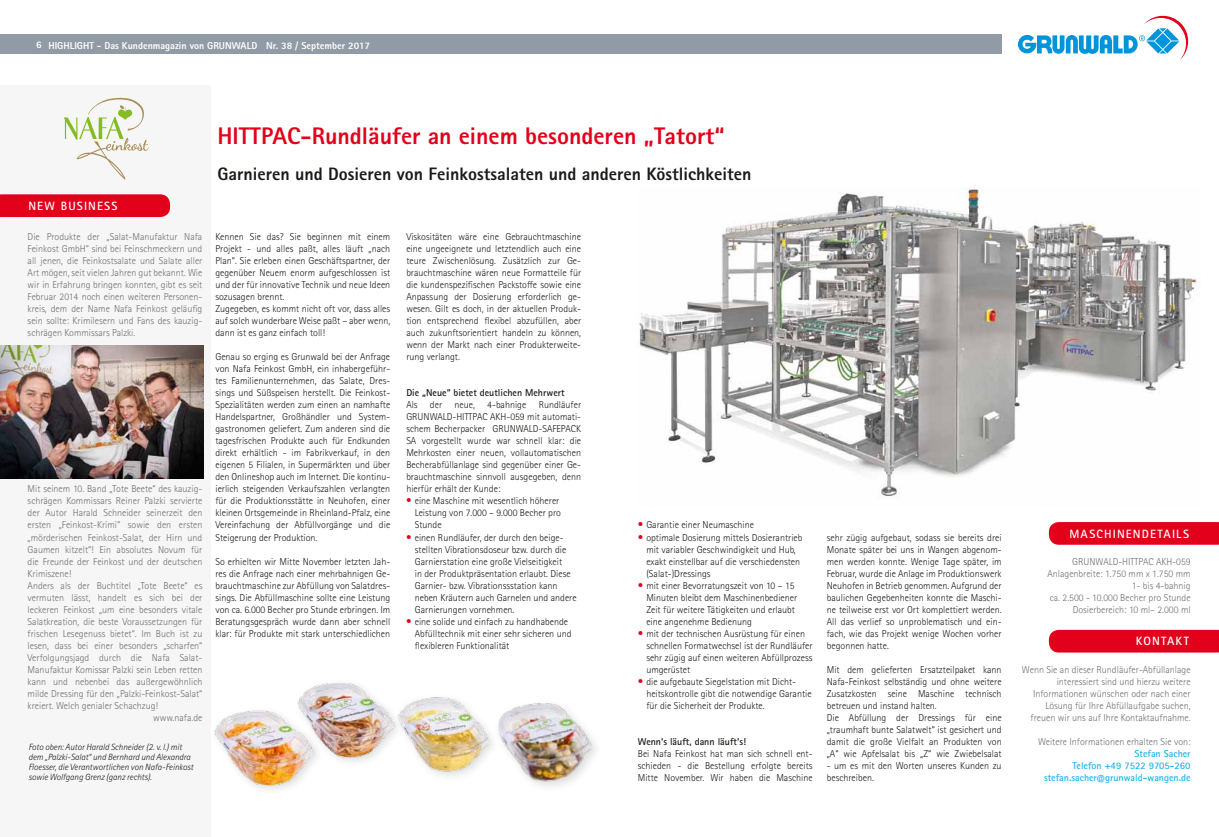
<style>
.page{position:relative;width:1219px;height:837px;background:#fff}
.page>*{position:absolute;margin:0;border:0;box-sizing:border-box;transform-origin:0 0}
.t1{font:800 24px "Rotis Sans Serif Pro";color:#e3001b}
.t2{font:800 18px "Rotis Sans Serif Pro";color:#1a1a18}
.t3{font:700 12px "Rotis Sans Serif Pro";letter-spacing:.095em;color:#fff}
.t4{font:300 10px/12px "Rotis Sans Serif Pro";color:#1a1a18}
.t5{font:300 10px/12px "Rotis Sans Serif Pro";color:#6f6f6e;text-align:right}
.t6{font:700 10px/12px "Rotis Sans Serif Pro";color:#24b3e8;text-align:right}
.t7{font:800 10px "Rotis Sans Serif Pro";color:#fff}
.t8{font:700 10px "Rotis Sans Serif Pro";color:#1a1a18}
.t9{font:italic 300 9px/10px "Rotis Sans Serif Pro";color:#1a1a18}
.s1{font-weight:400;font-size:11px;color:#e3001b}
</style>
<div class="page">
<svg style="left:1018px;top:15px;width:171px;height:45px"></svg>
<div style="left:0;top:34px;width:1002px;height:20px;background:#909ba5"></div>
<div style="left:0;top:85px;width:211px;height:751px;background:#f6f6f6"></div>
<svg style="left:64px;top:97px;width:85px;height:83px"></svg>
<div style="left:1049px;top:629px;width:170px;height:23px;background:#e3001b"></div>
<div style="left:1049px;top:522px;width:170px;height:22px;background:#e3001b"></div>
<img style="left:639px;top:187px;width:561px;height:309px">
<img style="left:0;top:345px;width:203px;height:133px">
<img style="left:405px;top:697px;width:88px;height:79px">
<div style="left:293px;top:677px;width:112px;height:91px;background:#1a1a18;opacity:.15"></div>
<img style="left:293px;top:677px;width:105px;height:91px">
<div style="left:0;top:194px;width:170px;height:23px;background:#e3001b"></div>
<div style="left:210px;top:705px;width:115px;height:91px;background:#1a1a18;opacity:.15"></div>
<img style="left:210px;top:689px;width:109px;height:102px">
<img style="left:499px;top:703px;width:92px;height:83px">
<p class="t7" style="left:48px;top:39px;width:323px">HIGHLIGHT - Das Kundenmagazin von GRUNWALD Nr. 38 / September 2017</p>
<p class="t7" style="left:36px;top:38px;width:7px">6</p>
<p class="t3" style="left:28px;top:198px;width:91px">NEW BUSINESS</p>
<p class="t5" style="left:28px;top:231px;width:176px;text-align:justify">Die Produkte der „Salat-Manufaktur Nafa Feinkost GmbH“ sind bei Feinschmeckern und all jenen, die Feinkostsalate und Salate aller Art mögen, seit vielen Jahren gut bekannt. Wie wir in Erfahrung bringen konnten, gibt es seit Februar 2014 noch einen weiteren Personen&shy;kreis, dem der Name Nafa Feinkost geläufig sein sollte: Krimilesern und Fans des kauzig&shy;schrägen Kommissars Palzki.</p>
<p class="t5" style="left:28px;top:483px;width:176px">Mit seinem 10. Band „Tote Beete“ des kauzig-</p>
<p class="t5" style="left:28px;top:495px;width:176px">schrägen Kommissars Reiner Palzki servierte</p>
<p class="t5" style="left:28px;top:507px;width:176px">der Autor Harald Schneider seinerzeit den</p>
<p class="t5" style="left:28px;top:519px;width:176px">ersten „Feinkost-Krimi“ sowie den ersten</p>
<p class="t5" style="left:28px;top:531px;width:176px">„mörderischen Feinkost-Salat, der Hirn und</p>
<p class="t5" style="left:28px;top:543px;width:176px">Gaumen kitzelt“! Ein absolutes Novum für</p>
<p class="t5" style="left:28px;top:555px;width:176px">die Freunde der Feinkost und der deutschen</p>
<p class="t5" style="left:28px;top:567px;width:45px">Krimiszene!</p>
<p class="t5" style="left:28px;top:579px;width:176px">Anders als der Buchtitel „Tote Beete“ es</p>
<p class="t5" style="left:28px;top:591px;width:176px">vermuten lässt, handelt es sich bei der</p>
<p class="t5" style="left:28px;top:603px;width:176px">leckeren Feinkost „um eine besonders vitale</p>
<p class="t5" style="left:28px;top:615px;width:176px">Salatkreation, die beste Voraussetzungen für</p>
<p class="t5" style="left:28px;top:627px;width:176px">frischen Lesegenuss bietet“. Im Buch ist zu</p>
<p class="t5" style="left:28px;top:639px;width:176px">lesen, dass bei einer besonders „scharfen“</p>
<p class="t5" style="left:28px;top:651px;width:176px">Verfolgungsjagd durch die Nafa Salat-</p>
<p class="t5" style="left:28px;top:663px;width:176px">Manufaktur Komissar Palzki sein Leben retten</p>
<p class="t5" style="left:28px;top:675px;width:176px">kann und nebenbei das außergewöhnlich</p>
<p class="t5" style="left:28px;top:687px;width:176px">milde Dressing für den „Palzki-Feinkost-Salat“</p>
<p class="t5" style="left:28px;top:699px;width:132px">kreiert. Welch genialer Schachzug!</p>
<p class="t5" style="left:153px;top:711px;width:51px">www.nafa.de</p>
<p class="t9" style="left:28px;top:742px;width:167px">Foto oben: Autor Harald Schneider (2. v. l.) mit dem „Palzki-Salat“ und Bernhard und Alexandra Floesser, die Verantwortlichen von Nafa-Feinkost sowie Wolfgang Grenz (ganz rechts).</p>
<h1 class="t1" style="left:217px;top:121px;width:509px">HITTPAC-Rundläufer an einem besonderen „Tatort“</h1>
<h2 class="t2" style="left:217px;top:162px;width:535px">Garnieren und Dosieren von Feinkostsalaten und anderen Köstlichkeiten</h2>
<p class="t4" style="left:215px;top:231px;width:176px">Kennen Sie das? Sie beginnen mit einem Projekt - und alles paßt, alles läuft „nach Plan“. Sie erleben einen Geschäftspartner, der gegenüber Neuem enorm aufgeschlossen ist und der für innovative Technik und neue Ideen sozusagen brennt.<br>Zugegeben, es kommt nicht oft vor, dass alles auf solch wunderbare Weise paßt – aber wenn, dann ist es ganz einfach toll!</p>
<p class="t4" style="left:215px;top:351px;width:176px;text-align:justify">Genau so erging es Grunwald bei der Anfrage von Nafa Feinkost GmbH, ein inhabergeführ&shy;tes Familienunternehmen, das Salate, Dres&shy;sings und Süßspeisen herstellt. Die Feinkost-Spezialitäten werden zum einen an namhafte Handelspartner, Großhändler und System&shy;gastronomen geliefert. Zum anderen sind die tagesfrischen Produkte auch für Endkunden direkt erhältlich - im Fabrikverkauf, in den eigenen 5 Filialen, in Supermärkten und über den Onlineshop auch im Internet. Die kontinu&shy;ierlich steigenden Verkaufszahlen verlangten für die Produktionsstätte in Neuhofen, einer kleinen Ortsgemeinde in Rheinland-Pfalz, eine Vereinfachung der Abfüllvorgänge und die Steigerung der Produktion.</p>
<p class="t4" style="left:215px;top:555px;width:176px;text-align:justify">So erhielten wir Mitte November letzten Jah&shy;res die Anfrage nach einer mehrbahnigen Ge&shy;brauchtmaschine zur Abfüllung von Salatdres&shy;sings. Die Abfüllmaschine sollte eine Leistung von ca. 6.000 Becher pro Stunde erbringen. Im Beratungsgespräch wurde dann aber schnell klar: für Produkte mit stark unterschiedlichen</p>
<p class="t4" style="left:406px;top:231px;width:176px;text-align:justify">Viskositäten wäre eine Gebrauchtmaschine eine ungeeignete und letztendlich auch eine teure Zwischenlösung. Zusätzlich zur Ge&shy;brauchtmaschine wären neue Formatteile für die kundenspezifischen Packstoffe sowie eine Anpassung der Dosierung erforderlich ge&shy;wesen. Gilt es doch, in der aktuellen Produk&shy;tion entsprechend flexibel abzufüllen, aber auch zukunftsorientiert handeln zu können, wenn der Markt nach einer Produkterweite&shy;rung verlangt.</p>
<p class="t8" style="left:406px;top:386px;width:160px">Die „Neue“ bietet deutlichen Mehrwert</p>
<p class="t4" style="left:406px;top:399px;width:176px;text-align:justify">Als der neue, 4-bahnige Rundläufer GRUNWALD-HITTPAC AKH-059 mit automati&shy;schem Becherpacker GRUNWALD-SAFEPACK SA vorgestellt wurde war schnell klar: die Mehrkosten einer neuen, vollautomatischen Becherabfüllanlage sind gegenüber einer Ge&shy;brauchtmaschine sinnvoll ausgegeben, denn hierfür erhält der Kunde:</p>
<p class="t4" style="left:415px;top:495px;width:148px;text-indent:-9px"><span class="s1">•</span> eine Maschine mit wesentlich höherer<br>Leistung von 7.000 – 9.000 Becher pro<br>Stunde</p>
<p class="t4" style="left:415px;top:531px;width:163px;text-indent:-9px"><span class="s1">•</span> einen Rundläufer, der durch den beige&shy;stellten Vibrationsdoseur bzw. durch die Garnierstation eine große Vielseitigkeit<br>in der Produktpräsentation erlaubt. Diese Garnier- bzw. Vibrationssstation kann neben Kräutern auch Garnelen und andere Garnierungen vornehmen.</p>
<p class="t4" style="left:415px;top:615px;width:158px;text-indent:-9px"><span class="s1">•</span> eine solide und einfach zu handhabende<br>Abfülltechnik mit einer sehr sicheren und flexibleren Funktionalität</p>
<p class="t4" style="left:638px;top:519px;width:118px"><span class="s1">•</span> Garantie einer Neumaschine</p>
<p class="t4" style="left:646px;top:531px;width:158px;text-indent:-9px"><span class="s1">•</span> optimale Dosierung mittels Dosierantrieb mit variabler Geschwindigkeit und Hub, exakt einstellbar auf die verschiedensten (Salat-)Dressings</p>
<p class="t4" style="left:646px;top:579px;width:152px;text-indent:-9px"><span class="s1">•</span> mit einer Bevorratungszeit von 10 – 15<br>Minuten bleibt dem Maschinenbediener Zeit für weitere Tätigkeiten und erlaubt eine angenehme Bedienung</p>
<p class="t4" style="left:646px;top:627px;width:168px;text-indent:-9px"><span class="s1">•</span> mit der technischen Ausrüstung für einen schnellen Formatwechsel ist der Rundläufer sehr zügig auf einen weiteren Abfüllprozess umgerüstet</p>
<p class="t4" style="left:646px;top:675px;width:167px;text-indent:-9px"><span class="s1">•</span> die aufgebaute Siegelstation mit Dicht&shy;heitskontrolle gibt die notwendige Garantie für die Sicherheit der Produkte.</p>
<p class="t8" style="left:638px;top:734px;width:110px">Wenn‘s läuft, dann läuft‘s!</p>
<p class="t4" style="left:638px;top:747px;width:176px;text-align:justify">Bei Nafa Feinkost hat man sich schnell ent&shy;schieden - die Bestellung erfolgte bereits Mitte November. Wir haben die Maschine</p>
<p class="t4" style="left:827px;top:531px;width:176px;text-align:justify">sehr zügig aufgebaut, sodass sie bereits drei Monate später bei uns in Wangen abgenom&shy;men werden konnte. Wenige Tage später, im Februar, wurde die Anlage im Produktionswerk Neuhofen in Betrieb genommen. Aufgrund der baulichen Gegebenheiten konnte die Maschi&shy;ne teilweise erst vor Ort komplettiert werden.<br>All das verlief so unproblematisch und ein&shy;fach, wie das Projekt wenige Wochen vorher begonnen hatte.</p>
<p class="t4" style="left:827px;top:663px;width:176px">Mit dem gelieferten Ersatzteilpaket kann Nafa-Feinkost selbständig und ohne weitere Zusatzkosten seine Maschine technisch betreuen und instand halten.<br>Die Abfüllung der Dressings für eine „traumhaft bunte Salatwelt“ ist gesichert und damit die große Vielfalt an Produkten von „A“ wie Apfelsalat bis „Z“ wie Zwiebelsalat</p>
<p class="t4" style="left:827px;top:759px;width:176px">- um es mit den Worten unseres Kunden zu beschreiben.</p>
<p class="t3" style="left:1069px;top:525px;width:121px">MASCHINENDETAILS</p>
<p class="t5" style="left:1047px;top:555px;width:145px">GRUNWALD-HITTPAC AKH-059<br>Anlagenbreite: 1.750 mm x 1.750 mm<br>1- bis 4-bahnig<br>ca. 2.500 - 10.000 Becher pro Stunde<br>Dosierbereich: 10 ml– 2.000 ml</p>
<p class="t3" style="left:1136px;top:633px;width:55px">KONTAKT</p>
<p class="t5" style="left:1022px;top:663px;width:170px">Wenn Sie an dieser Rundläufer-Abfüllanlage interessiert sind und hierzu weitere Informationen wünschen oder nach einer Lösung für Ihre Abfüllaufgabe suchen, freuen wir uns auf Ihre Kontaktaufnahme.</p>
<p class="t5" style="left:1038px;top:735px;width:154px">Weitere Informationen erhalten Sie von:</p>
<p class="t6" style="left:1044px;top:747px;width:148px">Stefan Sacher<br>Telefon +49 7522 9705-260 stefan.sacher@grunwald-wangen.de</p>
</div>
